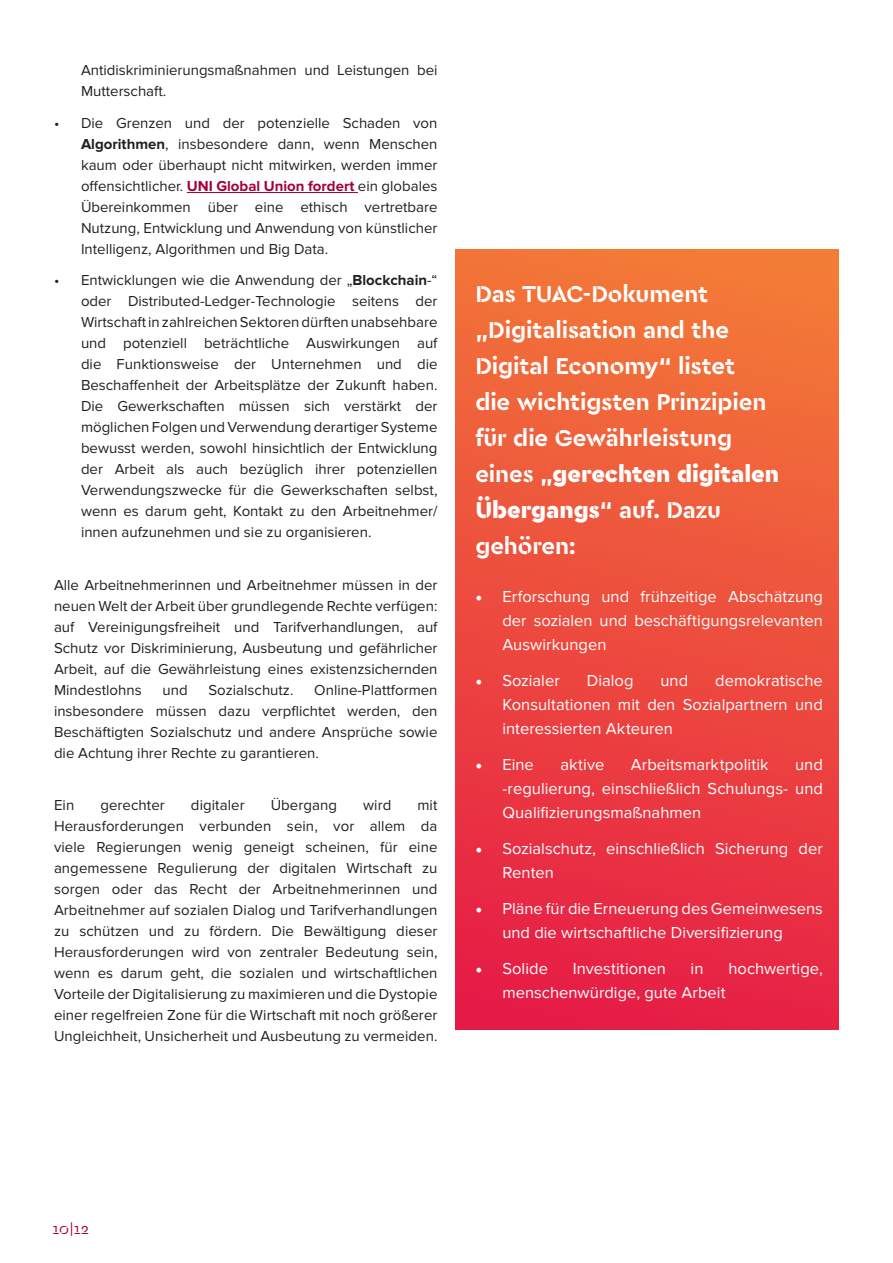
<style>
.page{position:relative;width:893px;height:1263px;background:#fff}
.page>*{position:absolute;margin:0;border:0;box-sizing:border-box;transform-origin:0 0}
.t1{font:700 24px/36px "Cera Stencil PRO";letter-spacing:-.005em;color:#fff}
.t2{font:16.5px/24px "Proxima Nova";letter-spacing:.005em;color:#fff;text-align:justify}
.t3{font:15px/21px "Proxima Nova";color:#231f20;text-align:justify}
.t4{font:15px "Cera Stencil PRO";color:#a50235}
.s1{font-weight:700}
.s2{font-weight:700;color:#a50235}
.s3{font-weight:900}
.s4{font-family:"Minion Pro";font-size:18px}
</style>
<div class="page">
<hr style="left:187px;top:192px;width:171px;height:1px;background:#a50235">
<div style="left:455px;top:249px;width:384px;height:780px;background:linear-gradient(to bottom,#f37a37,#e61c46)"></div>
<p class="t3" style="left:81px;top:60px;width:358px">Antidiskriminierungsmaßnahmen und Leistungen bei<br>Mutterschaft.</p>
<p class="t3" style="left:81px;top:112px;width:358px;text-indent:-27px">• Die Grenzen und der potenzielle Schaden von <span class="s1">Algorithmen</span>, insbesondere dann, wenn Menschen kaum oder überhaupt nicht mitwirken, werden immer offensichtlicher. <span class="s2">UNI Global Union fordert</span> ein globales Übereinkommen über eine ethisch vertretbare Nutzung, Entwicklung und Anwendung von künstlicher Intelligenz, Algorithmen und Big Data.</p>
<p class="t3" style="left:81px;top:270px;width:358px;text-indent:-27px">• Entwicklungen wie die Anwendung der „<span class="s1">Blockchain</span>-“ oder Distributed-Ledger-Technologie seitens der Wirtschaft in zahlreichen Sektoren dürften unabsehbare und potenziell beträchtliche Auswirkungen auf die Funktionsweise der Unternehmen und die Beschaffenheit der Arbeitsplätze der Zukunft haben.<br>Die Gewerkschaften müssen sich verstärkt der möglichen Folgen und Verwendung derartiger Systeme bewusst werden, sowohl hinsichtlich der Entwicklung der Arbeit als auch bezüglich ihrer potenziellen Verwendungszwecke für die Gewerkschaften selbst, wenn es darum geht, Kontakt zu den Arbeitnehmer/ innen aufzunehmen und sie zu organisieren.</p>
<p class="t3" style="left:54px;top:574px;width:385px">Alle Arbeitnehmerinnen und Arbeitnehmer müssen in der neuen Welt der Arbeit über grundlegende Rechte verfügen: auf Vereinigungsfreiheit und Tarifverhandlungen, auf Schutz vor Diskriminierung, Ausbeutung und gefährlicher Arbeit, auf die Gewährleistung eines existenzsichernden Mindestlohns</p>
<p class="t3" style="left:54px;top:679px;width:385px;text-indent:260px">Online-Plattformen insbesondere müssen dazu verpflichtet werden, den Beschäftigten Sozialschutz und andere Ansprüche sowie die Achtung ihrer Rechte zu garantieren.</p>
<p class="t3" style="left:54px;top:795px;width:22px">Ein</p>
<p class="t3" style="left:100px;top:795px;width:66px">gerechter</p>
<p class="t3" style="left:191px;top:795px;width:55px">digitaler</p>
<p class="t3" style="left:271px;top:795px;width:68px">Übergang</p>
<p class="t3" style="left:363px;top:795px;width:30px">wird</p>
<p class="t3" style="left:163px;top:679px;width:27px">und</p>
<p class="t3" style="left:208px;top:679px;width:86px">Sozialschutz.</p>
<p class="t3" style="left:54px;top:795px;width:385px;text-indent:363px">mit Herausforderungen verbunden sein, vor allem da viele Regierungen wenig geneigt scheinen, für eine angemessene Regulierung der digitalen Wirtschaft zu sorgen oder das Recht der Arbeitnehmerinnen und Arbeitnehmer auf sozialen Dialog und Tarifverhandlungen zu schützen und zu fördern. Die Bewältigung dieser Herausforderungen wird von zentraler Bedeutung sein, wenn es darum geht, die sozialen und wirtschaftlichen Vorteile der Digitalisierung zu maximieren und die Dystopie einer regelfreien Zone für die Wirtschaft mit noch größerer Ungleichheit, Unsicherheit und Ausbeutung zu vermeiden.</p>
<h1 class="t1" style="left:475px;top:275px;width:305px">Das TUAC-Dokument „Digitalisation and the<br>Digital Economy“ listet<br>die wichtigsten Prinzipien für die Gewährleistung eines „<span class="s3">gerechten digitalen<br>Übergangs</span>“ auf. Dazu gehören:</h1>
<p class="t2" style="left:502px;top:585px;width:322px;text-indent:-27px"><span class="s4">•</span> Erforschung und frühzeitige Abschätzung der sozialen und beschäftigungsrelevanten Auswirkungen</p>
<p class="t2" style="left:475px;top:669px;width:86px"><span class="s4">•</span> Sozialer</p>
<p class="t2" style="left:587px;top:669px;width:48px">Dialog</p>
<p class="t2" style="left:660px;top:669px;width:29px">und</p>
<p class="t2" style="left:502px;top:669px;width:322px;text-indent:213px">demokratische Konsultationen mit den Sozialpartnern und interessierten Akteuren</p>
<p class="t2" style="left:475px;top:753px;width:60px"><span class="s4">•</span> Eine</p>
<p class="t2" style="left:560px;top:753px;width:45px">aktive</p>
<p class="t2" style="left:631px;top:753px;width:139px">Arbeitsmarktpolitik</p>
<p class="t2" style="left:502px;top:753px;width:322px;text-indent:293px">und -regulierung, einschließlich Schulungs- und Qualifizierungsmaßnahmen</p>
<p class="t2" style="left:502px;top:837px;width:322px;text-indent:-27px"><span class="s4">•</span> Sozialschutz, einschließlich Sicherung der<br>Renten</p>
<p class="t2" style="left:502px;top:897px;width:322px;text-indent:-27px"><span class="s4">•</span> Pläne für die Erneuerung des Gemeinwesens und die wirtschaftliche Diversifizierung</p>
<p class="t2" style="left:475px;top:957px;width:74px"><span class="s4">•</span> Solide</p>
<p class="t2" style="left:573px;top:957px;width:94px">Investitionen</p>
<p class="t2" style="left:691px;top:957px;width:14px">in</p>
<p class="t2" style="left:728px;top:957px;width:96px">hochwertige,</p>
<p class="t2" style="left:502px;top:981px;width:225px">menschenwürdige, gute Arbeit</p>
<p class="t4" style="left:52px;top:1219px;width:38px">10|12</p>
</div>
